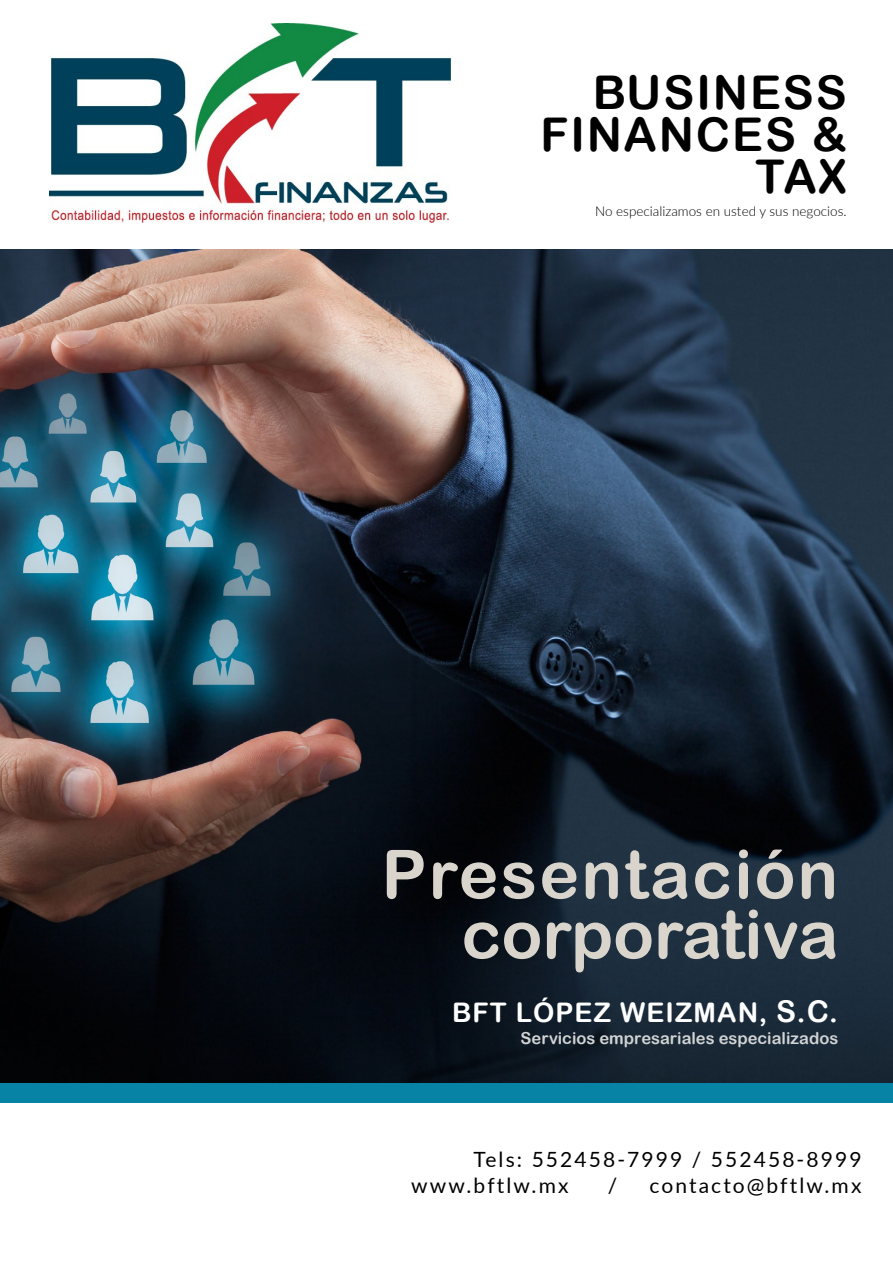
<style>
.page{position:relative;width:893px;height:1263px;background:#fff}
.page>*{position:absolute;margin:0;border:0;box-sizing:border-box;transform-origin:0 0}
.t1{font:67.5px/60px "Arial Rounded MT Bold";letter-spacing:.005em;color:#dad5cc;text-align:right}
.t2{font:46.5px/42px "Arial Rounded MT Bold";letter-spacing:.04em;color:#000;text-align:right}
.t3{font:27px "Arial Rounded MT Bold";letter-spacing:.04em;color:#fff}
.t4{font:21px/25.2px "Lato";letter-spacing:.1em;color:#000}
.t5{font:16.5px "Arial Rounded MT Bold";color:#d1d3d4}
.t6{font:300 13.5px "Lato";color:#000}
.s1{font-size:30px}
</style>
<div class="page">
<img style="left:0;top:249px;width:893px;height:834px">
<div style="left:0;top:1083px;width:893px;height:20px;background:#0783a5"></div>
<img style="left:49px;top:24px;width:402px;height:198px">
<h2 class="t2" style="left:540px;top:71px;width:308px">BUSINESS<br>FINANCES &amp;<br>TAX</h2>
<p class="t6" style="left:595px;top:202px;width:253px">No especializamos en usted y sus negocios.</p>
<h1 class="t1" style="left:381px;top:843px;width:458px">Presentación corporativa</h1>
<p class="t3" style="left:452px;top:996px;width:388px">BFT LÓPEZ WEIZMAN, <span class="s1">S.C.</span></p>
<p class="t5" style="left:520px;top:1028px;width:319px">Servicios empresariales especializados</p>
<p class="t4" style="left:411px;top:1146px;width:452px;text-indent:62px">Tels: 552458-7999 / 552458-8999 www.bftlw.mx</p>
<p class="t4" style="left:608px;top:1171px;width:11px">/</p>
<p class="t4" style="left:649px;top:1171px;width:213px">contacto@bftlw.mx</p>
</div>
